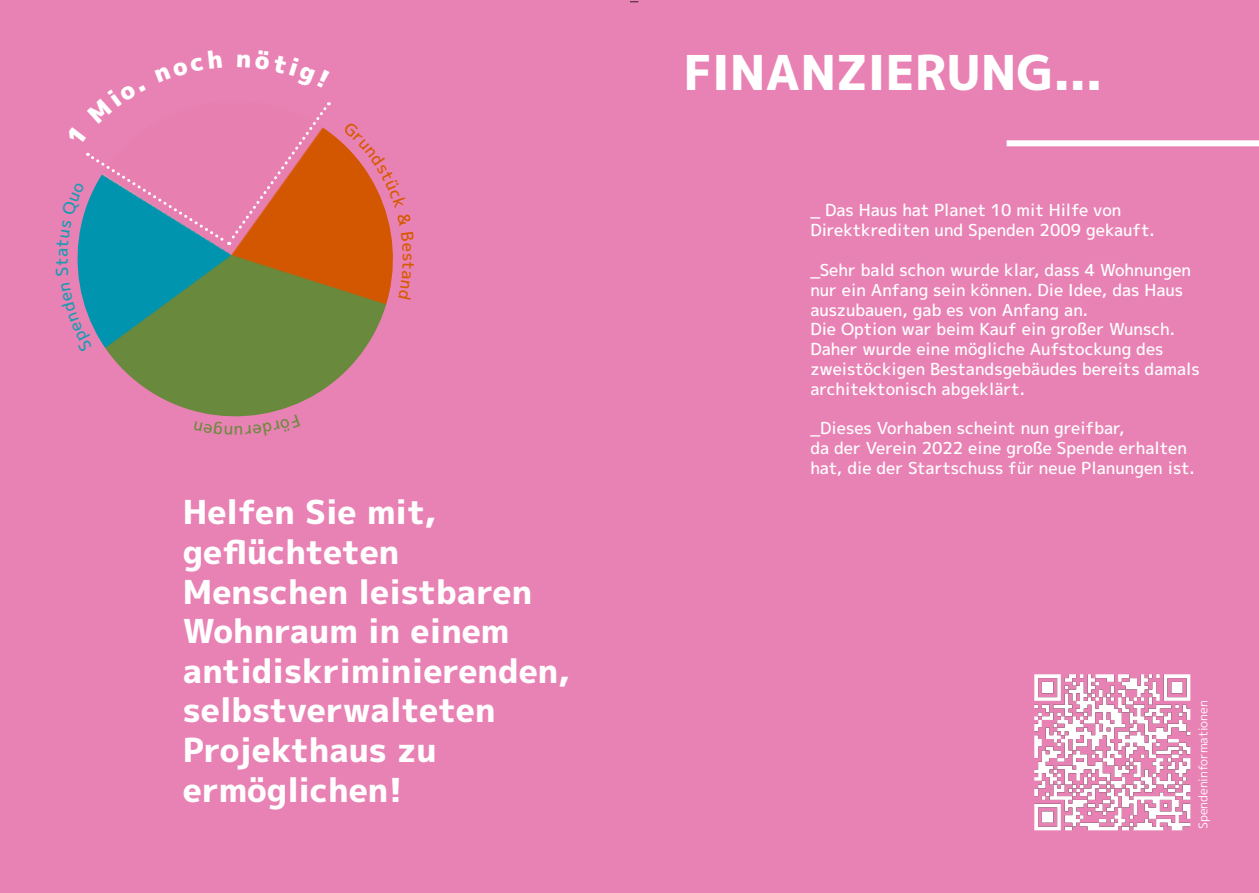
<style>
.page{position:relative;width:1259px;height:893px;background:#fff}
.page>*{position:absolute;margin:0;border:0;box-sizing:border-box;transform-origin:0 0}
.t1{font:800 48px "MPLUS1 p";color:#fff}
.t2{font:800 33px/39.6px "MPLUS1 p";color:#fff}
.t3{font:18px "Minion Pro";color:#231f20}
.t4{font:500 16.5px/19.8px "MPLUS1 p";color:#fff}
.t5{font:12px "MPLUS1 p";color:#fff}
</style>
<div class="page">
<div style="left:629px;top:0;width:630px;height:893px;background:#e982b4"></div>
<div style="left:0;top:0;width:629px;height:893px;background:#e982b4"></div>
<svg style="left:78px;top:102px;width:310px;height:313px"></svg>
<div style="left:1006px;top:140px;width:253px;height:6px;background:#fff"></div>
<img style="left:1034px;top:674px;width:157px;height:157px">
<svg style="left:216px;top:415px;width:39px;height:2px"></svg>
<svg style="left:78px;top:282px;width:14px;height:70px"></svg>
<svg style="left:77px;top:102px;width:253px;height:174px"></svg>
<svg style="left:343px;top:121px;width:50px;height:179px"></svg>
<p class="t2" style="left:183px;top:493px;width:389px">Helfen Sie mit, geflüchteten<br>Menschen leistbaren<br>Wohnraum in einem antidiskriminierenden, selbstverwalteten<br>Projekthaus zu ermöglichen!</p>
<p class="t3" style="left:629px;top:-17px;width:10px">_</p>
<p class="t1" style="left:683px;top:38px;width:421px">FINANZIERUNG...</p>
<p class="t4" style="left:810px;top:201px;width:346px">_ Das Haus hat Planet 10 mit Hilfe von<br>Direktkrediten und Spenden 2009 gekauft.</p>
<p class="t4" style="left:810px;top:260px;width:382px">_Sehr bald schon wurde klar, dass 4 Wohnungen nur ein Anfang sein können. Die Idee, das Haus auszubauen, gab es von Anfang an.</p>
<p class="t4" style="left:810px;top:319px;width:391px">Die Option war beim Kauf ein großer Wunsch.<br>Daher wurde eine mögliche Aufstockung des zweistöckigen Bestandsgebäudes bereits damals architektonisch abgeklärt.</p>
<p class="t4" style="left:810px;top:418px;width:316px">_Dieses Vorhaben scheint nun greifbar,</p>
<p class="t4" style="left:810px;top:438px;width:386px">da der Verein 2022 eine große Spende erhalten hat, die der Startschuss für neue Planungen ist.</p>
<p class="t5" style="left:1194px;top:829px;width:130px;rotate:-90deg">Spendeninformationen</p>
</div>
